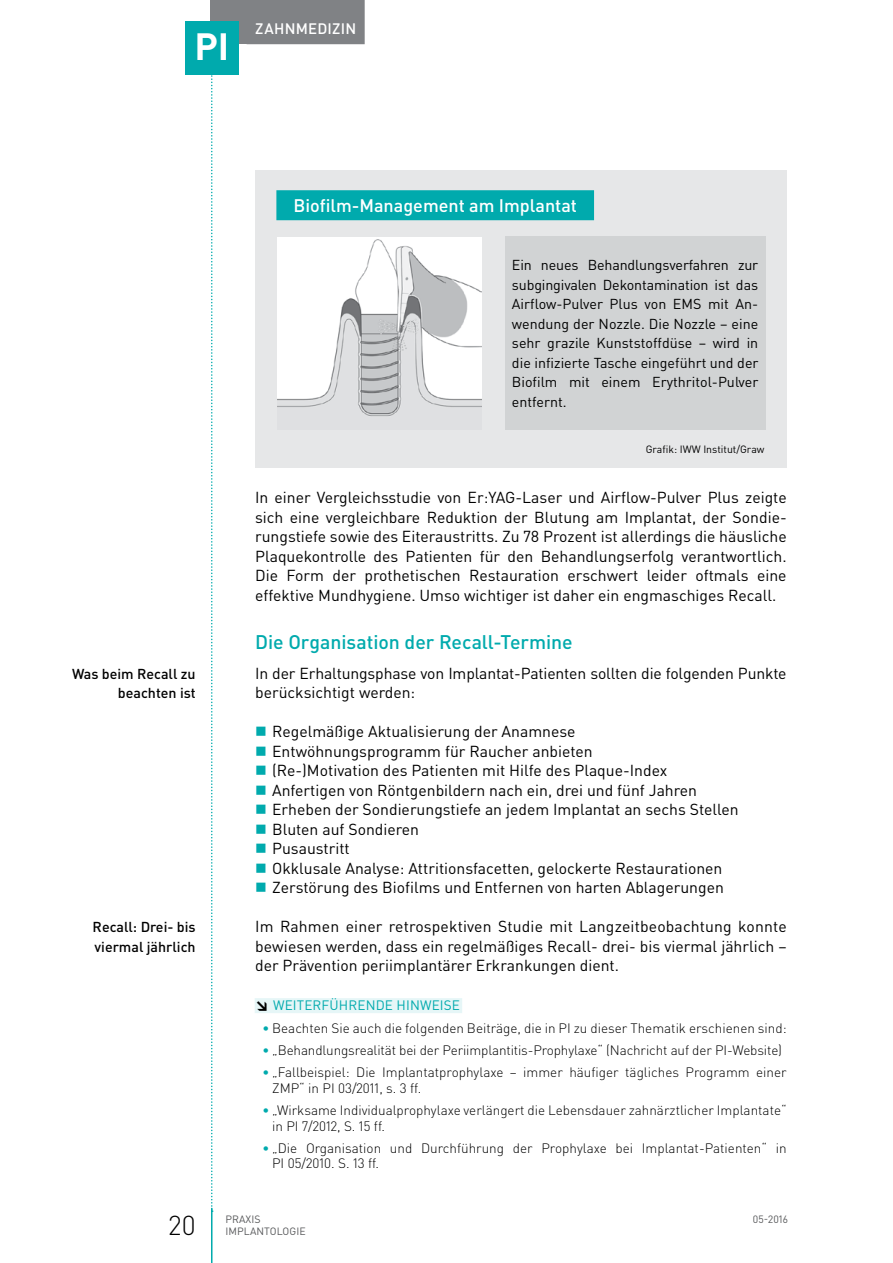
<style>
.page{position:relative;width:893px;height:1263px;background:#fff}
.page>*{position:absolute;margin:0;border:0;box-sizing:border-box;transform-origin:0 0}
.t1{font:700 37.5px "DIN Pro";color:#fff}
.t2{font:300 27px "DIN Pro";color:#000}
.t3{font:500 19.5px "DIN Pro";letter-spacing:-.005em;color:#00aaad}
.t4{font:500 18px "DIN Pro";color:#fff}
.t5{font:15.75px/19.5px "DIN Pro";color:#000;text-align:justify}
.t6{font:500 15px "DIN Pro";letter-spacing:.035em;color:#fff}
.t7{font:14.25px/19.5px "DIN Pro";color:#000;text-align:justify}
.t8{font:500 14.25px/19.5px "DIN Pro";color:#000;text-align:right}
.t9{font:300 13.5px/15.8px "DIN Pro";color:#000}
.t10{font:13.5px "DIN Pro";letter-spacing:.01em;color:#00aaad}
.t11{font:10.5px "DIN Pro";letter-spacing:.01em;color:#58595b}
.t12{font:10.5px "DIN Pro";color:#000}
.s1{font-weight:900;color:#000}
.s2{font-weight:500;color:#00aaad}
</style>
<div class="page">
<svg style="left:211px;top:74px;width:2px;height:1138px"></svg>
<div style="left:210px;top:0;width:45px;height:44px;background:#808285"></div>
<hr style="left:211px;top:1208px;width:1px;height:55px;background:#00aaad">
<div style="left:247px;top:0;width:118px;height:44px;background:#808285"></div>
<div style="left:185px;top:21px;width:54px;height:53px;background:#00aaad"></div>
<div style="left:255px;top:998px;width:207px;height:15px;background:#e6f6f7"></div>
<div style="left:255px;top:170px;width:532px;height:298px;background:#e6e7e8"></div>
<div style="left:276px;top:190px;width:318px;height:30px;background:#00aaad"></div>
<img style="left:277px;top:237px;width:205px;height:180px">
<div style="left:505px;top:236px;width:260px;height:194px;background:#d1d3d4"></div>
<h1 class="t1" style="left:195px;top:21px;width:36px">PI</h1>
<p class="t6" style="left:255px;top:18px;width:71px">Zahnm edizin</p>
<p class="t8" style="left:72px;top:663px;width:125px">Was beim Recall zu beachten ist</p>
<p class="t8" style="left:93px;top:917px;width:105px;text-align:left">Recall: Drei- bis viermal jährlich</p>
<p class="t4" style="left:293px;top:193px;width:285px">Biofilm-Management am Implantat</p>
<p class="t7" style="left:512px;top:255px;width:248px">Ein neues Behandlungsverfahren zur subgingivalen Dekontamination ist das Airflow-Pulver Plus von EMS mit An&shy;wendung der Nozzle. Die Nozzle – eine sehr grazile Kunststoffdüse – wird in die infizierte Tasche eingeführt und der Biofilm mit einem Erythritol-Pulver entfernt.</p>
<p class="t12" style="left:646px;top:442px;width:120px">Grafik: IWW Institut/Graw</p>
<p class="t5" style="left:255px;top:487px;width:533px">I n einer Vergleichsstudie von Er:YAG-Laser und Airflow-Pulver Plus zeigte sich eine vergleichbare Reduktion der Blutung am I mplantat, der Sondie&shy;rungstiefe sowie des Eiteraustritts. Zu 78 Prozent ist allerdings die häusliche Plaquekontrolle des Patienten für den Behandlungserfolg verantwortlich.<br>Die Form der prothetischen Restauration erschwert leider oftmals eine effektive M undhygiene. U mso wichtiger ist daher ein engmaschiges Recall.</p>
<p class="t3" style="left:255px;top:629px;width:319px">Die Organisation der Recall-Termine</p>
<p class="t5" style="left:255px;top:663px;width:533px">I n der Erhaltungsphase von I mplantat-Patienten sollten die folgenden Punkte berücksichtigt werden:</p>
<p class="t5" style="left:272px;top:721px;width:468px;text-align:left">Regelmäßige Aktualisierung der Anamnese Entwöhnungsprogramm für Raucher anbieten<br>(Re-)Motivation des Patienten mit H ilfe des Plaque-I ndex Anfertigen von Röntgenbildern nach ein, drei und fünf Jahren Erheben der Sondierungstiefe an jedem I mplantat an sechs Stellen Bluten auf Sondieren<br>Pusaustritt<br>Okklusale Analyse: Attritionsfacetten, gelockerte Restaurationen Zerstörung des Biofilms und Entfernen von harten Ablagerungen</p>
<p class="t5" style="left:255px;top:916px;width:533px">I m Rahmen einer retrospektiven Studie mit Langzeitbeobachtung konnte bewiesen werden, dass ein regelmäßiges Recall- drei- bis viermal jährlich – der Prävention periimplantärer Erkrankungen dient.</p>
<p class="t10" style="left:255px;top:996px;width:206px"><span class="s1">↘</span> Weiterfü hrende H inweise</p>
<p class="t9" style="left:262px;top:1019px;width:526px"><span class="s2">•</span> Beachten Sie auch die folgenden Beiträge, die in PI zu dieser Thematik erschienen sind:</p>
<p class="t9" style="left:262px;top:1041px;width:521px"><span class="s2">•</span> „Behandlungsrealität bei der Periimplantitis-Prophylaxe“ (Nachricht auf der PI-Website)</p>
<p class="t9" style="left:272px;top:1063px;width:516px;text-indent:-10px"><span class="s2">•</span> „Fallbeispiel: Die Implantatprophylaxe – immer häufiger tägliches Programm einer<br>ZMP“ in PI 03/2011, s. 3 ff.</p>
<p class="t9" style="left:272px;top:1101px;width:516px;text-indent:-10px"><span class="s2">•</span> „Wirksame Individualprophylaxe verlängert die Lebensdauer zahnärztlicher Implantate“ in PI 7/2012, S. 15 ff.</p>
<p class="t9" style="left:272px;top:1139px;width:516px;text-indent:-10px"><span class="s2">•</span> „Die Organisation und Durchführung der Prophylaxe bei Implantat-Patienten“ in<br>PI 05/2010. S. 13 ff.</p>
<h2 class="t2" style="left:169px;top:1207px;width:28px">20</h2>
<p class="t11" style="left:225px;top:1212px;width:37px">Praxis</p>
<p class="t11" style="left:753px;top:1212px;width:37px">05-2016</p>
<p class="t11" style="left:225px;top:1224px;width:82px">I mplantologie</p>
</div>
